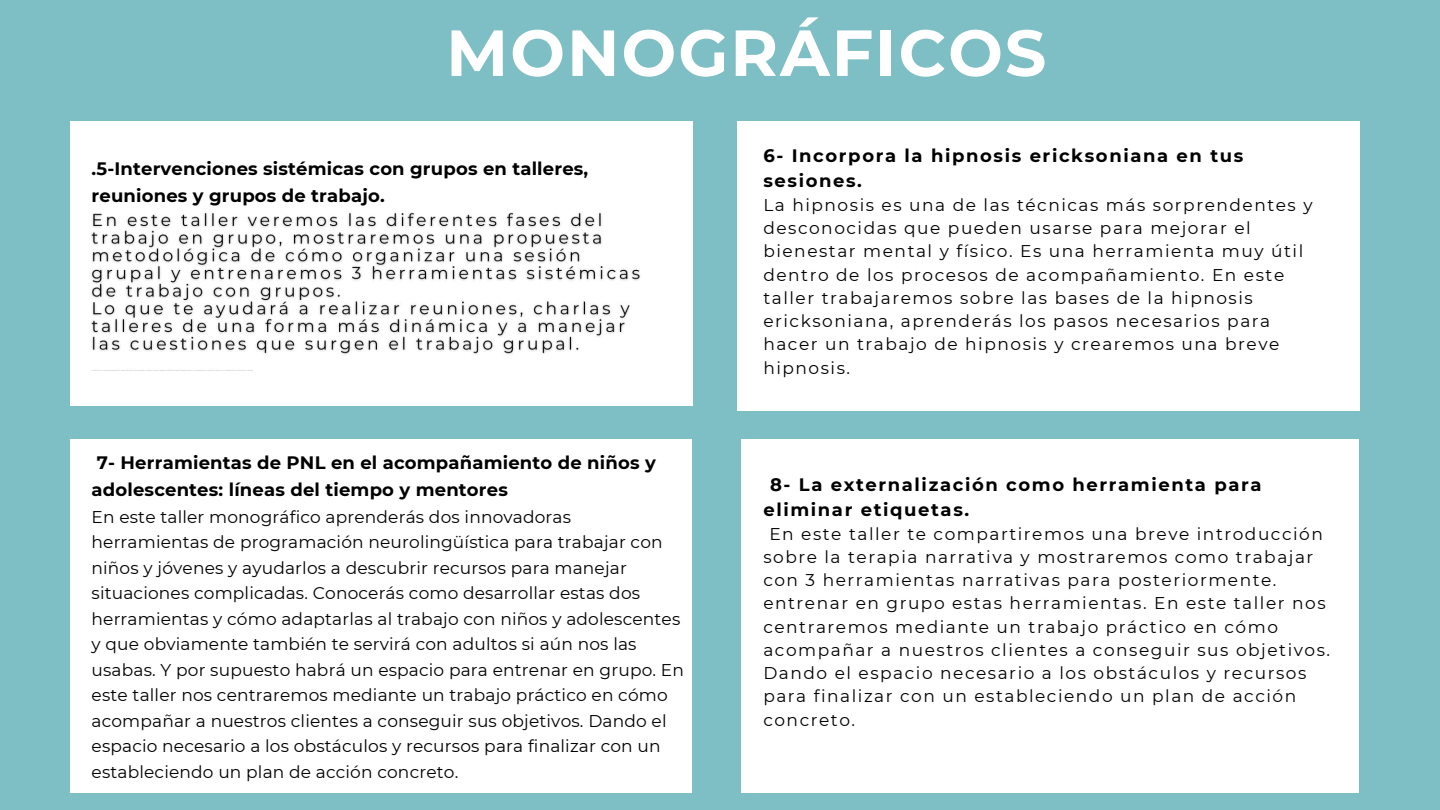
<style>
.page{position:relative;width:1440px;height:810px;background:#7ebec5}
.page>*{position:absolute;margin:0;border:0;box-sizing:border-box;transform-origin:0 0}
.t1{font:700 65px "Montserrat";letter-spacing:.03em;color:#fff}
.t2{font:700 18px/27px "Montserrat";letter-spacing:.01em;color:#000}
.t3{font:700 18px/24.8px "Montserrat";letter-spacing:.09em;color:#000}
.t4{font:17px/23.2px "Montserrat";letter-spacing:.09em;color:#000}
.t5{font:17px/25.5px "Montserrat";letter-spacing:.01em;color:#000}
</style>
<div class="page">
<div style="left:737px;top:121px;width:622px;height:290px;background:#fff"></div>
<div style="left:70px;top:121px;width:623px;height:284px;background:#fff"></div>
<div style="left:70px;top:439px;width:622px;height:354px;background:#fff"></div>
<div style="left:741px;top:439px;width:618px;height:354px;background:#fff"></div>
<img style="left:91px;top:212px;width:549px;height:159px">
<h1 class="t1" style="left:446px;top:13px;width:602px">MONOGRÁFICOS</h1>
<p class="t2" style="left:92px;top:156px;width:498px;line-height:26.2px">.5-Intervenciones sistémicas con grupos en talleres, reuniones y grupos de trabajo.</p>
<p class="t2" style="left:92px;top:449px;width:566px">7- Herramientas de PNL en el acompañamiento de niños y adolescentes: líneas del tiempo y mentores</p>
<p class="t5" style="left:92px;top:504px;width:594px">En este taller monográfico aprenderás dos innovadoras herramientas de programación neurolingüística para trabajar con niños y jóvenes y ayudarlos a descubrir recursos para manejar situaciones complicadas. Conocerás como desarrollar estas dos herramientas y cómo adaptarlas al trabajo con niños y adolescentes y que obviamente también te servirá con adultos si aún nos las usabas. Y por supuesto habrá un espacio para entrenar en grupo. En este taller nos centraremos mediante un trabajo práctico en cómo acompañar a nuestros clientes a conseguir sus objetivos. Dando el espacio necesario a los obstáculos y recursos para finalizar con un estableciendo un plan de acción concreto.</p>
<p class="t3" style="left:763px;top:143px;width:481px">6- Incorpora la hipnosis ericksoniana en tus sesiones.</p>
<p class="t4" style="left:763px;top:193px;width:551px">La hipnosis es una de las técnicas más sorprendentes y desconocidas que pueden usarse para mejorar el bienestar mental y físico. Es una herramienta muy útil dentro de los procesos de acompañamiento. En este taller trabajaremos sobre las bases de la hipnosis ericksoniana, aprenderás los pasos necesarios para hacer un trabajo de hipnosis y crearemos una breve hipnosis.</p>
<p class="t3" style="left:763px;top:472px;width:500px;text-indent:7px">8- La externalización como herramienta para eliminar etiquetas.</p>
<p class="t4" style="left:763px;top:522px;width:568px;text-indent:6px">En este taller te compartiremos una breve introducción sobre la terapia narrativa y mostraremos como trabajar con 3 herramientas narrativas para posteriormente. entrenar en grupo estas herramientas. En este taller nos centraremos mediante un trabajo práctico en cómo acompañar a nuestros clientes a conseguir sus objetivos.<br>Dando el espacio necesario a los obstáculos y recursos para finalizar con un estableciendo un plan de acción concreto.</p>
</div>
